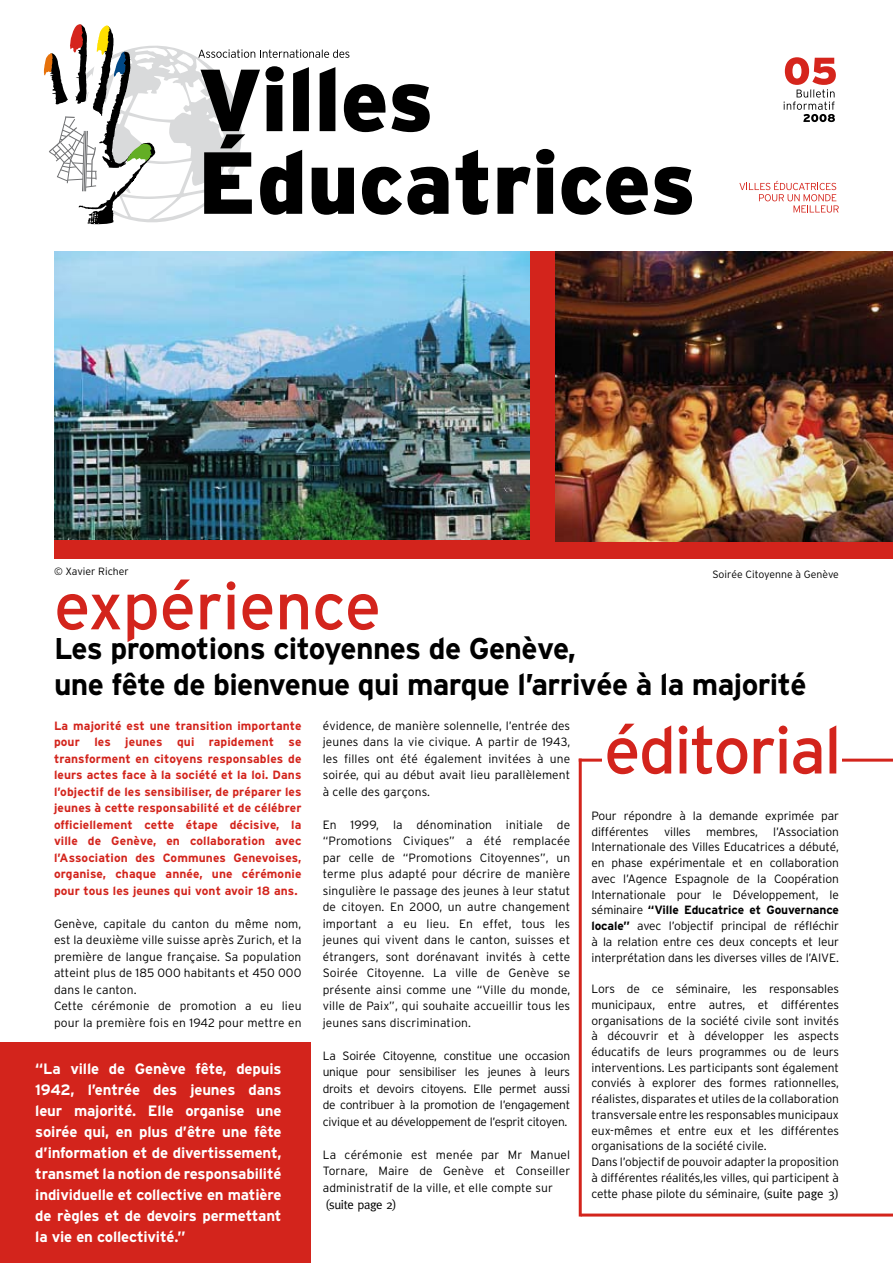
<style>
.page{position:relative;width:893px;height:1263px;background:#fff}
.page>*{position:absolute;margin:0;border:0;box-sizing:border-box;transform-origin:0 0}
.t1{font:66px "Interstate";letter-spacing:-.01em;color:#d3241c}
.t2{font:66px "Interstate";letter-spacing:-.03em;color:#d3241c}
.t3{font:700 30px/36px "Interstate";letter-spacing:-.02em;color:#000}
.t4{font:700 15px/21px "Interstate";letter-spacing:-.01em;color:#fff;text-align:justify}
.t5{font:12.75px "Meta";letter-spacing:-.03em;color:#000}
.t6{font:300 12px/16.5px "Interstate";letter-spacing:-.005em;color:#000;text-align:justify}
.t7{font:700 12px/16.5px "Interstate";letter-spacing:.01em;color:#d3241c;text-align:justify}
.t8{font:300 10.5px "Interstate";color:#000}
.s1{font-weight:700}
.s2{font-family:"Meta";font-weight:400;font-size:12.75px}
</style>
<div class="page">
<div style="left:0;top:1042px;width:310px;height:221px;background:#d3241c"></div>
<hr style="left:579px;top:759px;width:314px;height:3px;background:#d3241c">
<div style="left:602px;top:745px;width:239px;height:20px;background:#fff"></div>
<hr style="left:581px;top:1213px;width:312px;height:3px;background:#d3241c">
<hr style="left:579px;top:758px;width:3px;height:458px;background:#d3241c">
<svg style="left:739px;top:181px;width:100px;height:32px"></svg>
<svg style="left:44px;top:24px;width:404px;height:201px"></svg>
<svg style="left:456px;top:150px;width:32px;height:65px"></svg>
<svg style="left:497px;top:149px;width:57px;height:65px"></svg>
<svg style="left:561px;top:167px;width:87px;height:48px"></svg>
<svg style="left:654px;top:167px;width:38px;height:48px"></svg>
<svg style="left:783px;top:57px;width:53px;height:65px"></svg>
<div style="left:55px;top:251px;width:838px;height:308px;background:#d3241c"></div>
<img style="left:54px;top:251px;width:475px;height:288px">
<img style="left:556px;top:251px;width:337px;height:290px">
<p class="t8" style="left:54px;top:566px;width:76px">© Xavier Richer</p>
<p class="t8" style="left:712px;top:568px;width:128px">Soirée Citoyenne à Genève</p>
<h1 class="t1" style="left:54px;top:569px;width:329px">expérience</h1>
<h2 class="t3" style="left:54px;top:631px;width:754px">Les promotions citoyennes de Genève,<br>une fête de bienvenue qui marque l’arrivée à la majorité</h2>
<h1 class="t2" style="left:604px;top:713px;width:239px">éditorial</h1>
<p class="t6" style="left:591px;top:807px;width:249px;line-height:15.8px">Pour répondre à la demande exprimée par différentes</p>
<p class="t7" style="left:54px;top:717px;width:249px">La majorité est une transition importante pour les jeunes qui rapidement se transforment en citoyens responsables de leurs actes face à la société et la loi. Dans l’objectif de les sensibiliser, de préparer les jeunes à cette responsabilité et de célébrer officiellement cette étape décisive, la ville de Genève, en collaboration avec l’Association des Communes Genevoises, organise, chaque année, une cérémonie pour tous les jeunes qui vont avoir 18 ans.</p>
<p class="t6" style="left:54px;top:915px;width:249px;text-align:left">Genève, capitale du canton du même nom, est la deuxième ville suisse après Zurich, et la première de langue française. Sa population atteint plus de 185 000 habitants et 450 000 dans le canton.<br>Cette cérémonie de promotion a eu lieu pour la première fois en 1942 pour mettre en</p>
<p class="t6" style="left:323px;top:717px;width:249px">évidence, de manière solennelle, l’entrée des jeunes dans la vie civique. A partir de 1943, les filles ont été également invitées à une soirée, qui au début avait lieu parallèlement à celle des garçons.</p>
<p class="t6" style="left:323px;top:816px;width:249px">En 1999, la dénomination initiale de “Promotions Civiques” a été remplacée par celle de “Promotions Citoyennes”, un terme plus adapté pour décrire de manière singulière le passage des jeunes à leur statut de citoyen. En 2000, un autre changement important a eu lieu. En effet, tous les jeunes qui vivent dans le canton, suisses et étrangers, sont dorénavant invités à cette Soirée Citoyenne. La ville de Genève se présente ainsi comme une “Ville du monde, ville de Paix”, qui souhaite accueillir tous les jeunes sans discrimination.</p>
<p class="t6" style="left:323px;top:1047px;width:249px">La Soirée Citoyenne, constitue une occasion unique pour sensibiliser les jeunes à leurs droits et devoirs citoyens. Elle permet aussi de contribuer à la promotion de l’engagement civique et au développement de l’esprit citoyen.</p>
<p class="t6" style="left:323px;top:1146px;width:249px">La cérémonie est menée par Mr Manuel Tornare, Maire de Genève et Conseiller administratif de la ville, et elle compte sur</p>
<p class="t5" style="left:325px;top:1197px;width:73px">(suite page 2)</p>
<p class="t6" style="left:591px;top:823px;width:249px;line-height:15.8px;text-indent:182px">l’Association Internationale des Villes Educatrices a débuté, en phase expérimentale et en collaboration avec l’Agence Espagnole de la Coopération Internationale pour le Développement, le séminaire <span class="s1">“Ville Educatrice et Gouvernance locale”</span> avec l’objectif principal de réfléchir à la relation entre ces deux concepts et leur interprétation dans les diverses villes de l’AIVE.</p>
<p class="t6" style="left:591px;top:981px;width:249px;line-height:15.8px;text-align:left">Lors de ce séminaire, les responsables municipaux, entre autres, et différentes organisations de la société civile sont invités à découvrir et à développer les aspects éducatifs de leurs programmes ou de leurs interventions. Les participants sont également conviés à explorer des formes rationnelles, réalistes, disparates et utiles de la collaboration transversale entre les responsables municipaux eux-mêmes et entre eux et les différentes organisations de la société civile.<br>Dans l’objectif de pouvoir adapter la proposition à différentes réalités,les villes, qui participent à cette phase pilote du séminaire, <span class="s2">(suite page 3)</span></p>
<p class="t6" style="left:664px;top:823px;width:28px">villes</p>
<p class="t6" style="left:706px;top:823px;width:53px">membres,</p>
<p class="t4" style="left:35px;top:1058px;width:248px">“La ville de Genève fête, depuis 1942, l’entrée des jeunes dans leur majorité. Elle organise une soirée qui, en plus d’être une fête d’information et de divertissement, transmet la notion de responsabilité individuelle et collective en matière de règles et de devoirs permettant la vie en collectivité.”</p>
</div>
